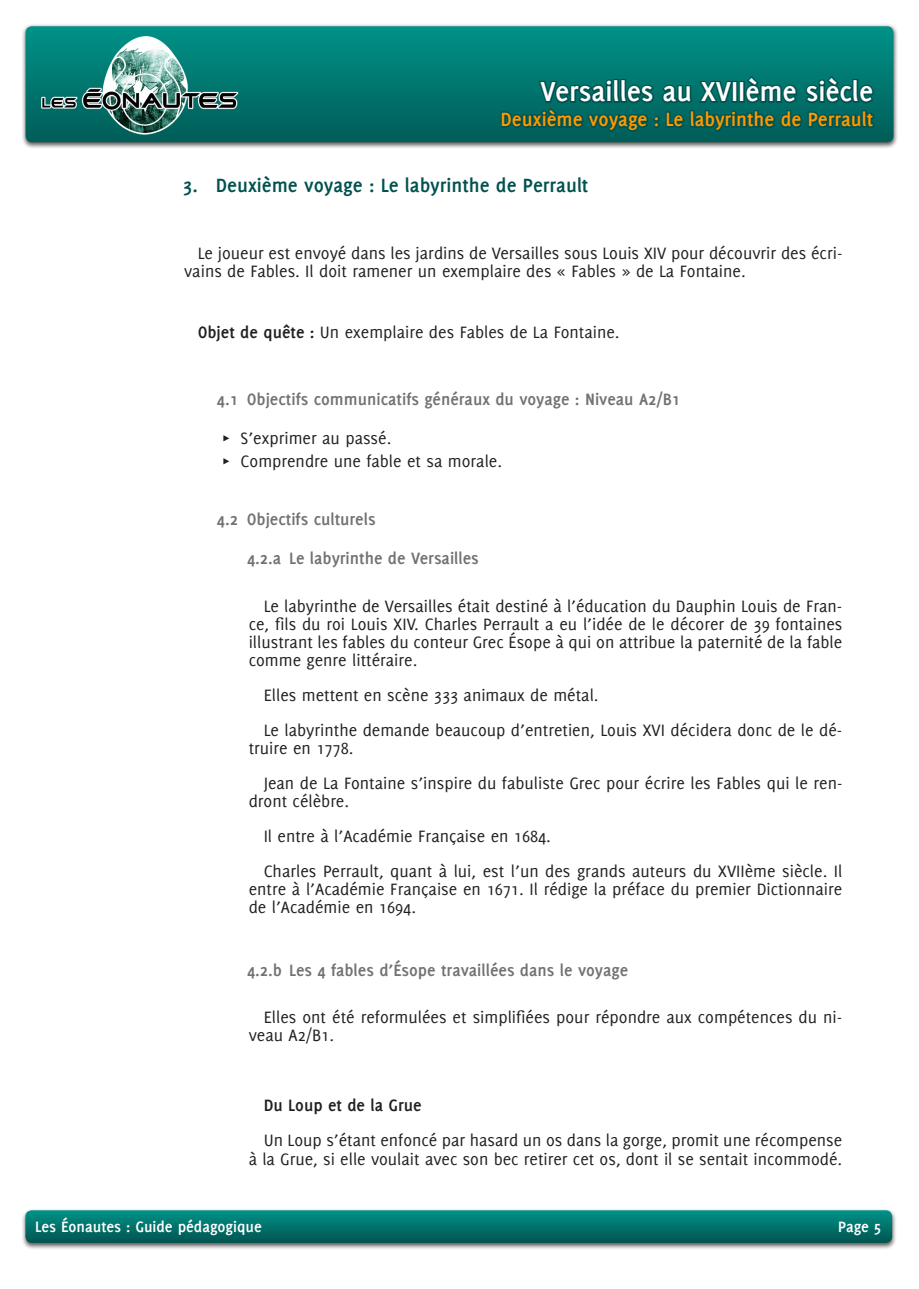
<style>
.page{position:relative;width:919px;height:1289px;background:#fff}
.page>*{position:absolute;margin:0;border:0;box-sizing:border-box;transform-origin:0 0}
.t1{font:700 30px "Delicious";color:#fff}
.t2{font:700 21px "Delicious";color:#00524e}
.t3{font:700 21px "Delicious";color:#fe9900}
.t4{font:18px/18px "Delicious";color:#231f20}
.t5{font:700 18px/39.3px "Delicious";color:#727272}
.t6{font:700 18px "Delicious";color:#231f20}
.t7{font:700 16.5px "Delicious";color:#fff}
.s1{font-weight:700}
</style>
<div class="page">
<div style="left:21px;top:24px;width:876px;height:125px;background:#231f20;opacity:.75"></div>
<svg style="left:26px;top:26px;width:867px;height:116px;background:#007c74"></svg>
<div style="left:21px;top:1207px;width:875px;height:42px;background:#231f20;opacity:.75"></div>
<svg style="left:25px;top:1210px;width:867px;height:32px;background:#02746d"></svg>
<img style="left:41px;top:36px;width:198px;height:98px">
<svg style="left:499px;top:73px;width:377px;height:76px;background:#106964"></svg>
<h1 class="t1" style="left:540px;top:74px;width:334px">Versailles au XVIIème siècle</h1>
<p class="t3" style="left:500px;top:107px;width:374px">Deuxième voyage : Le labyrinthe de Perrault</p>
<p class="t2" style="left:183px;top:173px;width:407px">3. Deuxième voyage : Le labyrinthe de Perrault</p>
<p class="t4" style="left:184px;top:243px;width:659px;text-indent:14px">Le joueur est envoyé dans les jardins de Versailles sous Louis XIV pour découvrir des écri&shy;vains de Fables. Il doit ramener un exemplaire des « Fables » de La Fontaine.</p>
<p class="t4" style="left:198px;top:323px;width:423px"><span class="s1">Objet de quête :</span> Un exemplaire des Fables de La Fontaine.</p>
<p class="t5" style="left:217px;top:379px;width:464px">3.1 Objectifs communicatifs généraux du voyage : Niveau A2/B1</p>
<p class="t4" style="left:222px;top:427px;width:281px;line-height:22.2px">π S’exprimer au passé.<br>π Comprendre une fable et sa morale.</p>
<p class="t5" style="left:247px;top:499px;width:233px;text-indent:-30px">3.2 Objectifs culturels<br>3.2.a Le labyrinthe de Versailles</p>
<p class="t4" style="left:249px;top:596px;width:595px;text-align:justify;text-indent:15px">Le labyrinthe de Versailles était destiné à l’éducation du Dauphin Louis de Fran&shy;ce, fils du roi Louis XIV. Charles Perrault a eu l’idée de le décorer de 39 fontaines illustrant les fables du conteur Grec Ésope à qui on attribue la paternité de la fable comme genre littéraire.</p>
<p class="t4" style="left:264px;top:677px;width:580px;line-height:35px">Elles mettent en scène 333 animaux de métal.<br>Le labyrinthe demande beaucoup d’entretien, Louis XVI décidera donc de le dé-</p>
<p class="t4" style="left:264px;top:730px;width:580px;line-height:35px;text-indent:-15px">truire en 1778.<br>Jean de La Fontaine s’inspire du fabuliste Grec pour écrire les Fables qui le ren-</p>
<p class="t4" style="left:264px;top:783px;width:580px;line-height:35px;text-indent:-15px">dront célèbre.<br>Il entre à l’Académie Française en 1684.<br>Charles Perrault, quant à lui, est l’un des grands auteurs du XVIIème siècle. Il</p>
<p class="t4" style="left:249px;top:879px;width:595px">entre à l’Académie Française en 1671. Il rédige la préface du premier Dictionnaire de l’Académie en 1694.</p>
<p class="t5" style="left:247px;top:949px;width:382px">3.2.b Les 4 fables d’Ésope travaillées dans le voyage</p>
<p class="t4" style="left:249px;top:1008px;width:595px;text-indent:15px">Elles ont été reformulées et simplifiées pour répondre aux compétences du ni&shy;veau A2/B1.</p>
<p class="t6" style="left:264px;top:1095px;width:159px">Du Loup et de la Grue</p>
<p class="t4" style="left:249px;top:1131px;width:595px;text-align:right">Un Loup s’étant enfoncé par hasard un os dans la gorge, promit une récompense<br>à la Grue, si elle voulait avec son bec retirer cet os, dont il se sentait incommodé.</p>
<p class="t7" style="left:35px;top:1217px;width:228px">Les Éonautes : Guide pédagogique</p>
<p class="t7" style="left:838px;top:1217px;width:45px">Page 5</p>
</div>
